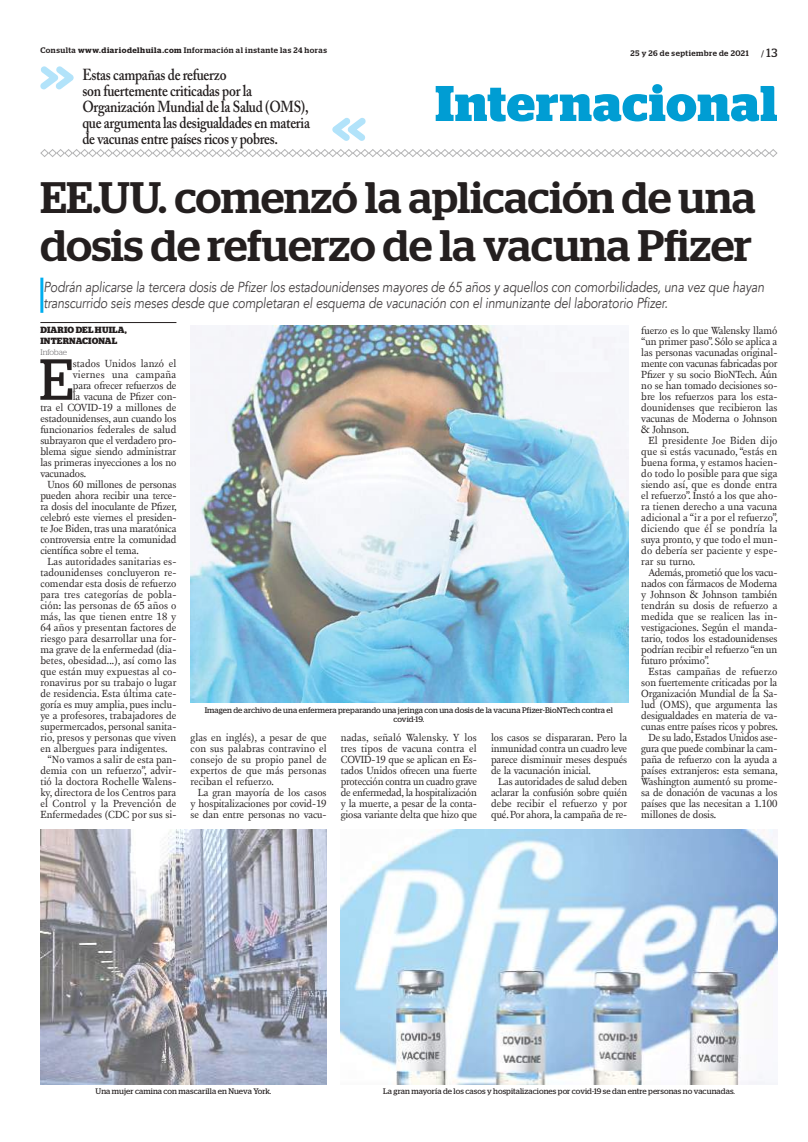
<style>
.page{position:relative;width:808px;height:1142px;background:#fff}
.page>*{position:absolute;margin:0;border:0;box-sizing:border-box;transform-origin:0 0}
.t1{font:57.7px "Stag";color:#241f1f}
.t2{font:700 50px "Stag";letter-spacing:.02em;color:#009dd3}
.t3{font:500 44px/48px "Stag";color:#241f1f}
.t4{font:600 15.9px/16px "Adobe Caslon Pro";letter-spacing:-.02em;color:#241f1f;scale:.85 1}
.t5{font:italic 14.5px/16.5px "Avenir";letter-spacing:-.01em;color:#444041;scale:.85 1}
.t6{font:12px "Stag";color:#241f1f}
.t7{font:10.6px/11px "New Fournier BP";letter-spacing:-.01em;color:#241f1f;text-align:justify}
.t8{font:10.6px "New Fournier BP";letter-spacing:.01em;color:#241f1f}
.t9{font:10.6px "New Fournier BP";letter-spacing:.02em;color:#241f1f}
.t10{font:10.6px "New Fournier BP";letter-spacing:.015em;color:#241f1f}
.t11{font:10.6px "New Fournier BP";letter-spacing:.03em;color:#241f1f}
.t12{font:700 9px/11px "Stag";letter-spacing:.02em;color:#241f1f}
.t13{font:8px/9px "Stag";letter-spacing:.01em;color:#241f1f;text-align:center}
.t14{font:500 8px "Stag";letter-spacing:.06em;color:#241f1f}
.t15{font:300 8px "Stag";letter-spacing:-.005em;color:#656365}
.s1{font-weight:600}
.s2{font-size:9px}
</style>
<div class="page">
<hr style="left:40px;top:322px;width:136px;height:1px;background:#241f1f">
<svg style="left:40px;top:149px;width:738px;height:8px"></svg>
<svg style="left:40px;top:66px;width:34px;height:23px"></svg>
<svg style="left:332px;top:118px;width:34px;height:23px"></svg>
<hr style="left:40px;top:277px;width:3px;height:36px;background:#00aeef">
<img style="left:191px;top:325px;width:438px;height:377px">
<img style="left:40px;top:829px;width:287px;height:255px">
<img style="left:341px;top:829px;width:436px;height:255px">
<p class="t14" style="left:40px;top:46px;width:288px">Consulta <span class="s1">www.diariodelhuila.com</span> Información al instante las 24 horas</p>
<p class="t14" style="left:631px;top:48px;width:120px">25 y 26 de septiembre de 2021</p>
<h2 class="t2" style="left:435px;top:74px;width:344px">Internacional</h2>
<p class="t6" style="left:761px;top:46px;width:18px"><span class="s2">/</span>13</p>
<h3 class="t4" style="left:82px;top:66px;width:269px">Estas campañas de refuerzo<br>son fuertemente criticadas por la Organización Mundial de la Salud (OMS), que argumenta las desigualdades en materia de vacunas entre países ricos y pobres.</h3>
<h3 class="t3" style="left:40px;top:173px;width:717px">EE.UU. comenzó la aplicación de una dosis de refuerzo de la vacuna Pfizer</h3>
<p class="t5" style="left:43px;top:279px;width:850px">Podrán aplicarse la tercera dosis de Pfizer los estadounidenses mayores de 65 años y aquellos con comorbilidades, una vez que hayan transcurrido seis meses desde que completaran el esquema de vacunación con el inmunizante del laboratorio Pfizer.</p>
<p class="t12" style="left:40px;top:324px;width:88px">DIARIO DEL HUILA,<br>INTERNACIONAL</p>
<p class="t15" style="left:40px;top:347px;width:28px">Infobae</p>
<h1 class="t1" style="left:39px;top:346px;width:35px">E</h1>
<p class="t7" style="left:73px;top:357px;width:105px">stados Unidos lanzó el</p>
<p class="t11" style="left:73px;top:367px;width:105px">viernes una campaña</p>
<p class="t7" style="left:73px;top:379px;width:105px">para ofrecer refuerzos de</p>
<p class="t7" style="left:73px;top:390px;width:105px">la vacuna de Pfizer con-</p>
<p class="t7" style="left:40px;top:401px;width:138px">tra el COVID-19 a millones de</p>
<p class="t7" style="left:40px;top:412px;width:138px">estadounidenses, aun cuando los</p>
<p class="t7" style="left:40px;top:423px;width:138px">funcionarios federales de salud</p>
<p class="t7" style="left:40px;top:434px;width:138px">subrayaron que el verdadero pro-</p>
<p class="t7" style="left:40px;top:445px;width:137px">blema sigue siendo administrar</p>
<p class="t7" style="left:40px;top:456px;width:138px">las primeras inyecciones a los no</p>
<p class="t7" style="left:40px;top:467px;width:47px">vacunados.</p>
<p class="t7" style="left:47px;top:478px;width:130px">Unos 60 millones de personas</p>
<p class="t7" style="left:40px;top:489px;width:138px">pueden ahora recibir una terce-</p>
<p class="t7" style="left:40px;top:500px;width:138px">ra dosis del inoculante de Pfizer,</p>
<p class="t7" style="left:40px;top:511px;width:138px">celebró este viernes el presiden-</p>
<p class="t7" style="left:40px;top:522px;width:138px">te Joe Biden, tras una maratónica</p>
<p class="t7" style="left:40px;top:533px;width:138px">controversia entre la comunidad</p>
<p class="t7" style="left:40px;top:544px;width:100px">científica sobre el tema.</p>
<p class="t8" style="left:47px;top:554px;width:130px">Las autoridades sanitarias es-</p>
<p class="t8" style="left:40px;top:565px;width:138px">tadounidenses concluyeron re-</p>
<p class="t7" style="left:40px;top:577px;width:138px">comendar esta dosis de refuerzo</p>
<p class="t9" style="left:40px;top:587px;width:138px">para tres categorías de pobla-</p>
<p class="t8" style="left:40px;top:598px;width:138px">ción: las personas de 65 años o</p>
<p class="t8" style="left:40px;top:609px;width:138px">más, las que tienen entre 18 y</p>
<p class="t8" style="left:40px;top:620px;width:138px">64 años y presentan factores de</p>
<p class="t8" style="left:40px;top:631px;width:138px">riesgo para desarrollar una for-</p>
<p class="t7" style="left:40px;top:643px;width:138px">ma grave de la enfermedad (dia-</p>
<p class="t8" style="left:40px;top:653px;width:138px">betes, obesidad...), así como las</p>
<p class="t8" style="left:40px;top:664px;width:138px">que están muy expuestas al co-</p>
<p class="t8" style="left:40px;top:675px;width:138px">ronavirus por su trabajo o lugar</p>
<p class="t8" style="left:40px;top:686px;width:138px">de residencia. Esta última cate-</p>
<p class="t7" style="left:40px;top:698px;width:138px">goría es muy amplia, pues inclu-</p>
<p class="t8" style="left:40px;top:708px;width:138px">ye a profesores, trabajadores de</p>
<p class="t7" style="left:40px;top:720px;width:138px">supermercados, personal sanita-</p>
<p class="t8" style="left:40px;top:730px;width:137px">rio, presos y personas que viven</p>
<p class="t8" style="left:40px;top:741px;width:129px">en albergues para indigentes.</p>
<p class="t7" style="left:47px;top:753px;width:130px">“No vamos a salir de esta pan-</p>
<p class="t8" style="left:40px;top:763px;width:138px">demia con un refuerzo”, advir-</p>
<p class="t8" style="left:40px;top:774px;width:138px">tió la doctora Rochelle Walens-</p>
<p class="t7" style="left:40px;top:786px;width:137px">ky, directora de los Centros para</p>
<p class="t8" style="left:40px;top:796px;width:137px">el Control y la Prevención de</p>
<p class="t8" style="left:40px;top:807px;width:138px">Enfermedades (CDC por sus si-</p>
<p class="t13" style="left:205px;top:706px;width:410px">Imagen de archivo de una enfermera preparando una jeringa con una dosis de la vacuna Pfizer-BioNTech contra el covid-19.</p>
<p class="t7" style="left:191px;top:731px;width:138px">glas en inglés), a pesar de que con sus palabras contravino el consejo de su propio panel de expertos de que más personas reciban el refuerzo.</p>
<p class="t7" style="left:191px;top:786px;width:138px;text-indent:7px">La gran mayoría de los casos y hospitalizaciones por covid-19 se dan entre personas no vacu-</p>
<p class="t7" style="left:341px;top:731px;width:138px">nadas, señaló Walensky. Y los tres tipos de vacuna contra el COVID-19 que se aplican en Es&shy;tados Unidos ofrecen una fuerte protección contra un cuadro grave de enfermedad, la hospitalización y la muerte, a pesar de la conta&shy;giosa variante delta que hizo que</p>
<p class="t7" style="left:491px;top:731px;width:138px">los casos se dispararan. Pero la inmunidad contra un cuadro leve parece disminuir meses después de la vacunación inicial.</p>
<p class="t7" style="left:491px;top:775px;width:138px;text-indent:7px">Las autoridades de salud deben aclarar la confusión sobre quién debe recibir el refuerzo y por qué. Por ahora, la campaña de re-</p>
<p class="t7" style="left:641px;top:324px;width:138px">fuerzo es lo que Walensky llamó “un primer paso”. Sólo se aplica a las personas vacunadas original&shy;mente con vacunas fabricadas por Pfizer y su socio BioNTech. Aún no se han tomado decisiones so&shy;bre los refuerzos para los esta&shy;dounidenses que recibieron las vacunas de Moderna o Johnson &amp; Johnson.</p>
<p class="t7" style="left:641px;top:434px;width:138px;text-indent:7px">El presidente Joe Biden dijo que si estás vacunado, “estás en buena forma, y estamos hacien&shy;do todo lo posible para que siga siendo así, que es donde entra el refuerzo”. Instó a los que aho&shy;ra tienen derecho a una vacuna adicional a “ir a por el refuerzo”, diciendo que él se pondría la suya pronto, y que todo el mun&shy;do debería ser paciente y espe&shy;rar su turno.</p>
<p class="t7" style="left:641px;top:566px;width:138px;text-indent:7px">Además, prometió que los vacu&shy;nados con fármacos de Moderna y Johnson &amp; Johnson también tendrán su dosis de refuerzo a medida que se realicen las in&shy;vestigaciones. Según el manda&shy;tario, todos los estadounidenses podrían recibir el refuerzo “en un futuro próximo”.</p>
<p class="t10" style="left:648px;top:664px;width:130px">Estas campañas de refuerzo</p>
<p class="t7" style="left:641px;top:676px;width:138px">son fuertemente criticadas por la</p>
<p class="t7" style="left:641px;top:687px;width:138px">Organización Mundial de la Sa-</p>
<p class="t7" style="left:641px;top:698px;width:138px">lud (OMS), que argumenta las</p>
<p class="t7" style="left:641px;top:709px;width:138px">desigualdades en materia de va-</p>
<p class="t7" style="left:641px;top:720px;width:138px">cunas entre países ricos y pobres.</p>
<p class="t7" style="left:648px;top:731px;width:130px">De su lado,Estados Unidos ase-</p>
<p class="t7" style="left:641px;top:742px;width:138px">gura que puede combinar la cam-</p>
<p class="t7" style="left:641px;top:753px;width:138px">paña de refuerzo con la ayuda a</p>
<p class="t7" style="left:641px;top:764px;width:138px">países extranjeros: esta semana,</p>
<p class="t7" style="left:641px;top:775px;width:138px">Washington aumentó su prome-</p>
<p class="t7" style="left:641px;top:786px;width:138px">sa de donación de vacunas a los</p>
<p class="t7" style="left:641px;top:797px;width:138px">países que las necesitan a 1.100</p>
<p class="t7" style="left:641px;top:808px;width:76px">millones de dosis.</p>
<p class="t13" style="left:96px;top:1085px;width:177px">Una mujer camina con mascarilla en Nueva York.</p>
<p class="t13" style="left:383px;top:1085px;width:353px">La gran mayoría de los casos y hospitalizaciones por covid-19 se dan entre personas no vacunadas.</p>
</div>
